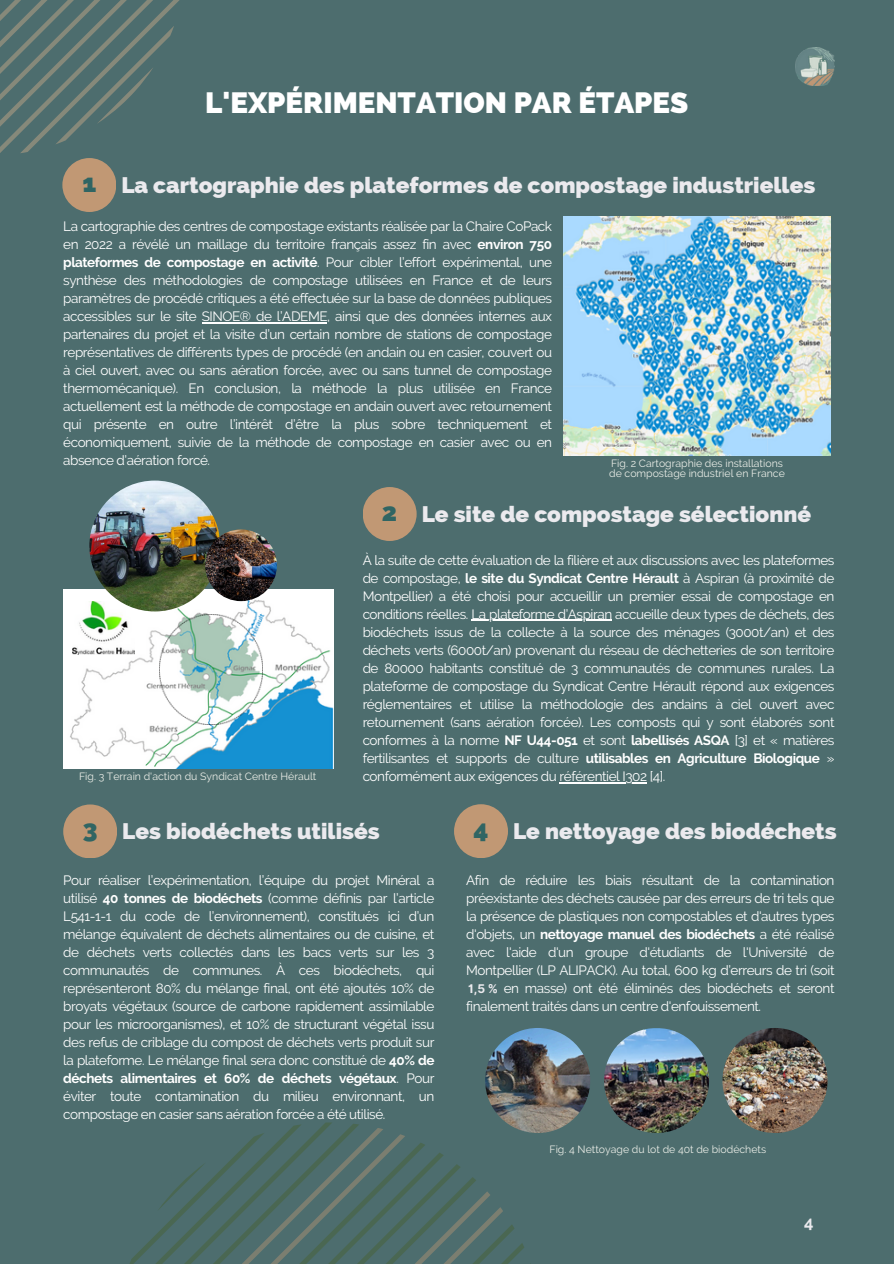
<style>
.page{position:relative;width:894px;height:1264px;background:#fff}
.page>*{position:absolute;margin:0;border:0;box-sizing:border-box;transform-origin:0 0}
.t1{font:800 29.4px "Raleway";color:#fff}
.t2{font:800 25.5px "Raleway";color:#306563}
.t3{font:800 22.5px "Raleway";color:#ebeaee}
.t4{font:700 16.5px "Raleway";color:#ebeaee}
.t5{font:13.5px/18px "Raleway";letter-spacing:-.03em;color:#fff;text-align:justify}
.t6{font:700 12px "Inter";color:#ebeaee}
.t7{font:10.5px "Raleway";color:#eaede7}
.s1{font-weight:700}
</style>
<div class="page">
<div style="left:0;top:0;width:893px;height:1263px;background:#4d6d6e"></div>
<div style="left:62px;top:158px;width:54px;height:54px;background:#c19874;border-radius:50%"></div>
<img style="left:563px;top:216px;width:267px;height:240px">
<div style="left:362px;top:487px;width:54px;height:54px;background:#c19874;border-radius:50%"></div>
<img style="left:63px;top:590px;width:270px;height:178px">
<img style="left:159px;top:614px;width:104px;height:110px">
<img style="left:72px;top:601px;width:62px;height:53px">
<img style="left:89px;top:480px;width:131px;height:131px;border-radius:50%">
<img style="left:205px;top:529px;width:72px;height:72px;border-radius:50%">
<svg style="left:0;top:0;width:180px;height:153px"></svg>
<img style="left:603px;top:1027px;width:106px;height:105px;border-radius:50%">
<img style="left:722px;top:1027px;width:105px;height:105px;border-radius:50%">
<img style="left:485px;top:1027px;width:105px;height:105px;border-radius:50%">
<svg style="left:130px;top:1122px;width:412px;height:141px"></svg>
<img style="left:795px;top:47px;width:39px;height:38px">
<div style="left:63px;top:804px;width:54px;height:54px;background:#c19874;border-radius:50%"></div>
<div style="left:454px;top:804px;width:54px;height:54px;background:#c19874;border-radius:50%"></div>
<hr style="left:471px;top:620px;width:140px;height:1px;background:#fff">
<hr style="left:559px;top:782px;width:87px;height:1px;background:#fff">
<hr style="left:202px;top:322px;width:117px;height:1px;background:#fff">
<p class="t1" style="left:205px;top:85px;width:484px">L'EXPÉRIMENTATION PAR ÉTAPES</p>
<p class="t2" style="left:82px;top:168px;width:15px">1</p>
<p class="t3" style="left:121px;top:172px;width:695px">La cartographie des plateformes de compostage industrielles</p>
<p class="t5" style="left:63px;top:217px;width:490px">La cartographie des centres de compostage existants réalisée par la Chaire CoPack en 2022 a révélé un maillage du territoire français assez fin avec <span class="s1">environ 750 plateformes de compostage en activité</span>. Pour cibler l’effort expérimental, une synthèse des méthodologies de compostage utilisées en France et de leurs paramètres de procédé critiques a été effectuée sur la base de données publiques accessibles sur le site SINOE® de l’ADEME, ainsi que des données internes aux partenaires du projet et la visite d’un certain nombre de stations de compostage représentatives de différents types de procédé (en andain ou en casier, couvert ou à ciel ouvert, avec ou sans aération forcée, avec ou sans tunnel de compostage thermomécanique). En conclusion, la méthode la plus utilisée en France actuellement est la méthode de compostage en andain ouvert avec retournement qui présente en outre l’intérêt d’être la plus sobre techniquement et économiquement, suivie de la méthode de compostage en casier avec ou en absence d’aération forcé.</p>
<p class="t7" style="left:611px;top:457px;width:173px">Fig. 2 Cartographie des installations</p>
<p class="t7" style="left:609px;top:467px;width:177px">de compostage industriel en France</p>
<p class="t3" style="left:421px;top:500px;width:391px">Le site de compostage sélectionné</p>
<h2 class="t5" style="left:362px;top:551px;width:473px">À la suite de cette évaluation de la filière et aux discussions avec les plateformes de compostage, <span class="s1">le site du Syndicat Centre Hérault</span> à Aspiran (à proximité de Montpellier) a été choisi pour accueillir un premier essai de compostage en conditions réelles. La plateforme d’Aspiran accueille deux types de déchets, des</h2>
<h4 class="t5" style="left:362px;top:623px;width:473px">biodéchets issus de la collecte à la source des ménages (3000t/an) et des déchets verts (6000t/an) provenant du réseau de déchetteries de son territoire de 80000 habitants constitué de 3 communautés de communes rurales. La plateforme de compostage du Syndicat Centre Hérault répond aux exigences réglementaires et utilise la méthodologie des andains à ciel ouvert avec retournement (sans aération forcée). Les composts qui y sont élaborés sont conformes à la norme <span class="s1">NF U44-051</span> et sont <span class="s1">labellisés ASQA</span> [3] et « matières fertilisantes et supports de culture <span class="s1">utilisables en Agriculture Biologique</span> » conformément aux exigences du référentiel I302 [4].</h4>
<h3 class="t3" style="left:122px;top:818px;width:259px">Les biodéchets utilisés</h3>
<p class="t5" style="left:63px;top:871px;width:372px">Pour réaliser l’expérimentation, l’équipe du projet Minéral a utilisé <span class="s1">40 tonnes de biodéchets</span> (comme définis par l’article L541-1-1 du code de l’environnement), constitués ici d’un mélange équivalent de déchets alimentaires ou de cuisine, et de déchets verts collectés dans les bacs verts sur les 3 communautés de communes. À ces biodéchets, qui représenteront 80% du mélange final, ont été ajoutés 10% de broyats végétaux (source de carbone rapidement assimilable pour les microorganismes), et 10% de structurant végétal issu des refus de criblage du compost de déchets verts produit sur la plateforme. Le mélange final sera donc constitué de <span class="s1">40% de déchets alimentaires et 60% de déchets végétaux</span>. Pour éviter toute contamination du milieu environnant, un compostage en casier sans aération forcée a été utilisé.</p>
<h1 class="t2" style="left:382px;top:497px;width:17px">2</h1>
<p class="t7" style="left:79px;top:770px;width:239px">Fig. 3 Terrain d'action du Syndicat Centre Hérault</p>
<h4 class="t2" style="left:83px;top:814px;width:16px">3</h4>
<p class="t2" style="left:473px;top:814px;width:16px">4</p>
<h2 class="t3" style="left:513px;top:818px;width:325px">Le nettoyage des biodéchets</h2>
<p class="t5" style="left:466px;top:871px;width:370px">Afin de réduire les biais résultant de la contamination préexistante des déchets causée par des erreurs de tri tels que la présence de plastiques non compostables et d'autres types d'objets, un <span class="s1">nettoyage manuel des biodéchets</span> a été réalisé avec l'aide d'un groupe d'étudiants de l'Université de Montpellier (LP ALIPACK). Au total, 600 kg d’erreurs de tri (soit 1,4 <span class="s1">%</span> en masse) ont été éliminés des biodéchets et seront finalement traités dans un centre d'enfouissement.</p>
<p class="t6" style="left:468px;top:981px;width:32px">1,5 %</p>
<p class="t7" style="left:549px;top:1142px;width:218px">Fig. 4 Nettoyage du lot de 40t de biodéchets</p>
<p class="t4" style="left:804px;top:1212px;width:11px">4</p>
</div>
